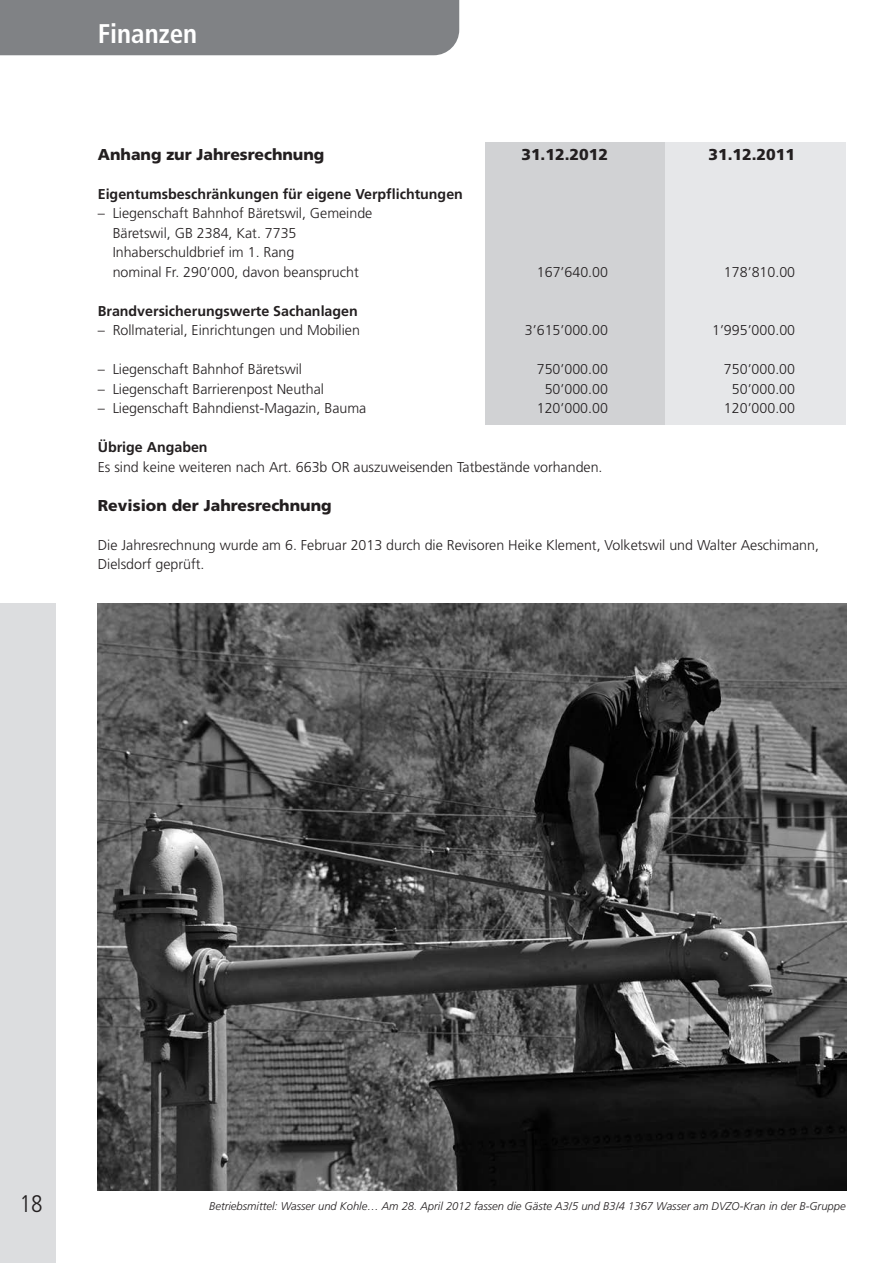
<style>
.page{position:relative;width:893px;height:1263px;background:#fff}
.page>*{position:absolute;margin:0;border:0;box-sizing:border-box;transform-origin:0 0}
.t1{font:700 condensed 27px "Frutiger";color:#fff}
.t2{font:300 condensed 24px "Frutiger";color:#231f20}
.t3{font:900 15.75px "Frutiger";color:#231f20}
.t4{font:300 14.25px/19.5px "Frutiger";color:#231f20}
.t5{font:700 14.25px "Frutiger";color:#231f20}
.t6{font:italic 300 11.25px "Frutiger";color:#231f20}
</style>
<div class="page">
<div style="left:0;top:604px;width:55px;height:659px;background:#dcdddf"></div>
<div style="left:485px;top:142px;width:180px;height:283px;background:#d1d2d4"></div>
<div style="left:665px;top:142px;width:181px;height:283px;background:#e6e7e9"></div>
<div style="left:0;top:0;width:459px;height:55px;background:#808285"></div>
<img style="left:98px;top:604px;width:748px;height:587px">
<h1 class="t1" style="left:98px;top:17px;width:101px">Finanzen</h1>
<p class="t3" style="left:98px;top:144px;width:228px">Anhang zur Jahresrechnung</p>
<p class="t3" style="left:521px;top:144px;width:88px">31.12.2012</p>
<p class="t3" style="left:708px;top:144px;width:88px">31.12.2011</p>
<p class="t5" style="left:98px;top:185px;width:367px">Eigentumsbeschränkungen für eigene Verpflichtungen</p>
<p class="t4" style="left:113px;top:203px;width:261px;text-indent:-15px">– Liegenschaft Bahnhof Bäretswil, Gemeinde Bäretswil, GB 2384, Kat. 7735<br>Inhaberschuldbrief im 1. Rang<br>nominal Fr. 290’000, davon beansprucht</p>
<p class="t4" style="left:537px;top:262px;width:73px">167’640.00</p>
<p class="t4" style="left:724px;top:262px;width:73px">178’810.00</p>
<p class="t5" style="left:98px;top:302px;width:262px">Brandversicherungswerte Sachanlagen</p>
<p class="t4" style="left:98px;top:320px;width:264px">– Rollmaterial, Einrichtungen und Mobilien</p>
<p class="t4" style="left:525px;top:320px;width:85px">3’615’000.00</p>
<p class="t4" style="left:712px;top:320px;width:85px">1’995’000.00</p>
<p class="t4" style="left:98px;top:359px;width:206px">– Liegenschaft Bahnhof Bäretswil</p>
<p class="t4" style="left:537px;top:359px;width:73px">750’000.00</p>
<p class="t4" style="left:724px;top:359px;width:73px">750’000.00</p>
<p class="t4" style="left:98px;top:379px;width:228px">– Liegenschaft Barrierenpost Neuthal</p>
<p class="t4" style="left:545px;top:379px;width:65px">50’000.00</p>
<p class="t4" style="left:732px;top:379px;width:65px">50’000.00</p>
<p class="t4" style="left:98px;top:398px;width:270px">– Liegenschaft Bahndienst-Magazin, Bauma</p>
<p class="t4" style="left:537px;top:398px;width:73px">120’000.00</p>
<p class="t4" style="left:724px;top:398px;width:73px">120’000.00</p>
<p class="t5" style="left:98px;top:439px;width:111px">Übrige Angaben</p>
<p class="t4" style="left:98px;top:457px;width:506px">Es sind keine weiteren nach Art. 663b OR auszuweisenden Tatbestände vorhanden.</p>
<p class="t3" style="left:98px;top:495px;width:235px">Revision der Jahresrechnung</p>
<p class="t4" style="left:98px;top:535px;width:723px">Die Jahresrechnung wurde am 6. Februar 2013 durch die Revisoren Heike Klement, Volketswil und Walter Aeschimann,<br>Dielsdorf geprüft.</p>
<h2 class="t2" style="left:20px;top:1189px;width:25px">18</h2>
<p class="t6" style="left:209px;top:1200px;width:638px">Betriebsmittel: Wasser und Kohle… Am 28. April 2012 fassen die Gäste A3/5 und B3/4 1367 Wasser am DVZO-Kran in der B-Gruppe</p>
</div>
